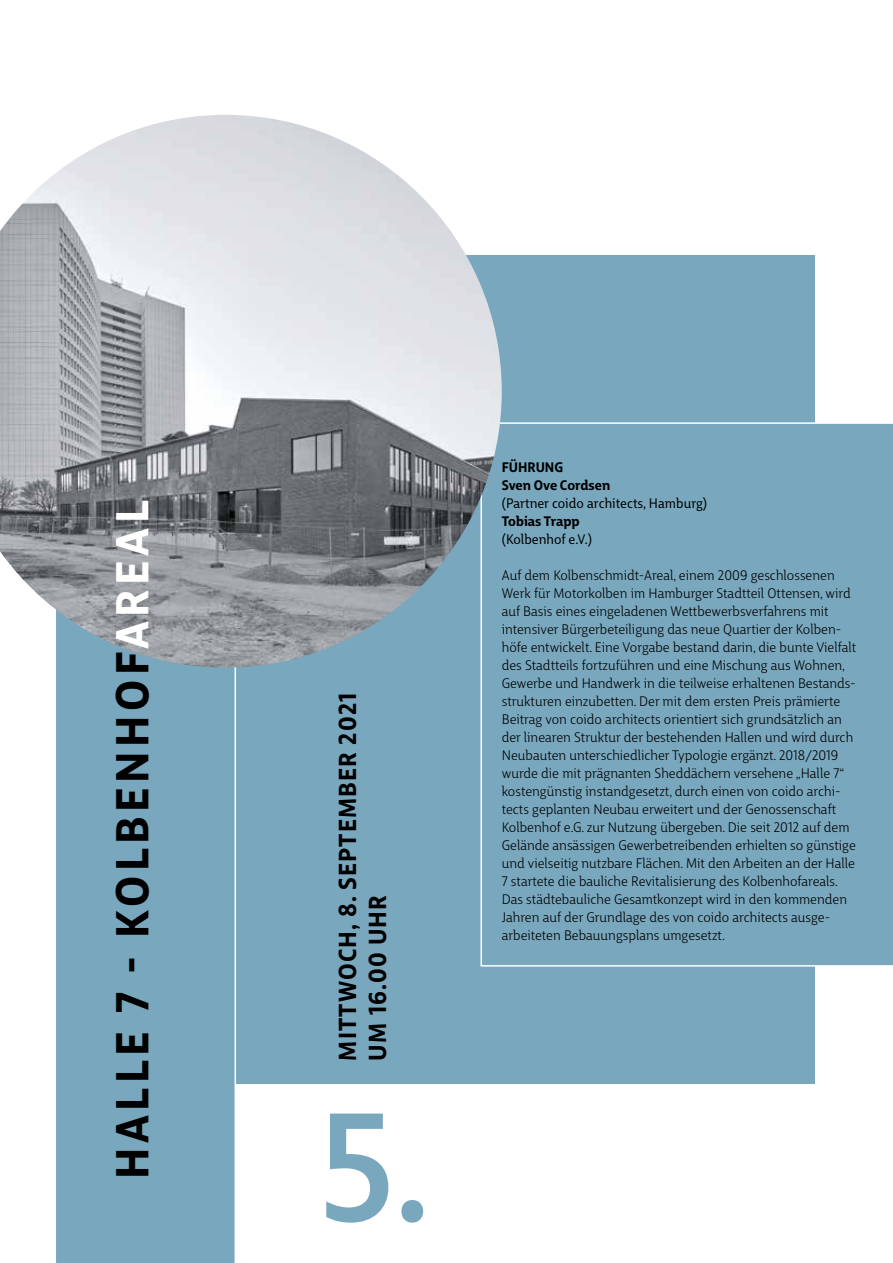
<style>
.page{position:relative;width:893px;height:1263px;background:#fff}
.page>*{position:absolute;margin:0;border:0;box-sizing:border-box;transform-origin:0 0}
.t1{font:500 150px "Big City Grotesque Pro";color:#79a8be}
.t2{font:700 45px "Big City Grotesque Pro";letter-spacing:.1em;color:#000}
.t3{font:700 24px/30px "Big City Grotesque Pro";letter-spacing:.05em;color:#000}
.t4{font:13.5px/18px "Big City Grotesque Pro";color:#000}
.t5{font:13.5px "Big City Grotesque Pro";color:#000}
.t6{font:700 13.5px/18px "Big City Grotesque Pro";color:#000}
.s1{color:#fff}
</style>
<div class="page">
<div style="left:106px;top:255px;width:708px;height:828px;background:#79a8be"></div>
<svg style="left:56px;top:668px;width:180px;height:595px"></svg>
<svg style="left:480px;top:422px;width:413px;height:544px"></svg>
<img style="left:0;top:115px;width:502px;height:553px">
<h2 class="t2" style="left:95px;top:1179px;width:680px;rotate:-90deg">HALLE 7 - KOLBENHOF<span class="s1">AREAL</span></h2>
<h3 class="t3" style="left:331px;top:1060px;width:369px;rotate:-90deg">MITTWOCH, 8. SEPTEMBER 2021<br>UM 16.00 UHR</h3>
<h1 class="t1" style="left:319px;top:1045px;width:113px">5.</h1>
<p class="t6" style="left:502px;top:457px;width:110px">FÜHRUNG<br>Sven Ove Cordsen</p>
<p class="t5" style="left:502px;top:492px;width:207px">(Partner coido architects, Hamburg)</p>
<p class="t6" style="left:502px;top:511px;width:80px">Tobias Trapp</p>
<p class="t5" style="left:502px;top:528px;width:92px">(Kolbenhof e.V.)</p>
<p class="t4" style="left:502px;top:565px;width:356px">Auf dem Kolbenschmidt-Areal, einem 2009 geschlossenen Werk für Motorkolben im Hamburger Stadtteil Ottensen, wird auf Basis eines eingeladenen Wettbewerbsverfahrens mit intensiver Bürgerbeteiligung das neue Quartier der Kolben&shy;höfe entwickelt. Eine Vorgabe bestand darin, die bunte Vielfalt des Stadtteils fortzuführen und eine Mischung aus Wohnen, Gewerbe und Handwerk in die teilweise erhaltenen Bestands&shy;strukturen einzubetten. Der mit dem ersten Preis prämierte Beitrag von coido architects orientiert sich grundsätzlich an der linearen Struktur der bestehenden Hallen und wird durch Neubauten unterschiedlicher Typologie ergänzt. 2018/2019 wurde die mit prägnanten Sheddächern versehene „Halle 7“ kostengünstig instandgesetzt, durch einen von coido archi&shy;tects geplanten Neubau erweitert und der Genossenschaft Kolbenhof e.G. zur Nutzung übergeben. Die seit 2012 auf dem Gelände ansässigen Gewerbetreibenden erhielten so günstige und vielseitig nutzbare Flächen. Mit den Arbeiten an der Halle 7 startete die bauliche Revitalisierung des Kolbenhofareals.<br>Das städtebauliche Gesamtkonzept wird in den kommenden Jahren auf der Grundlage des von coido architects ausge&shy;arbeiteten Bebauungsplans umgesetzt.</p>
</div>
